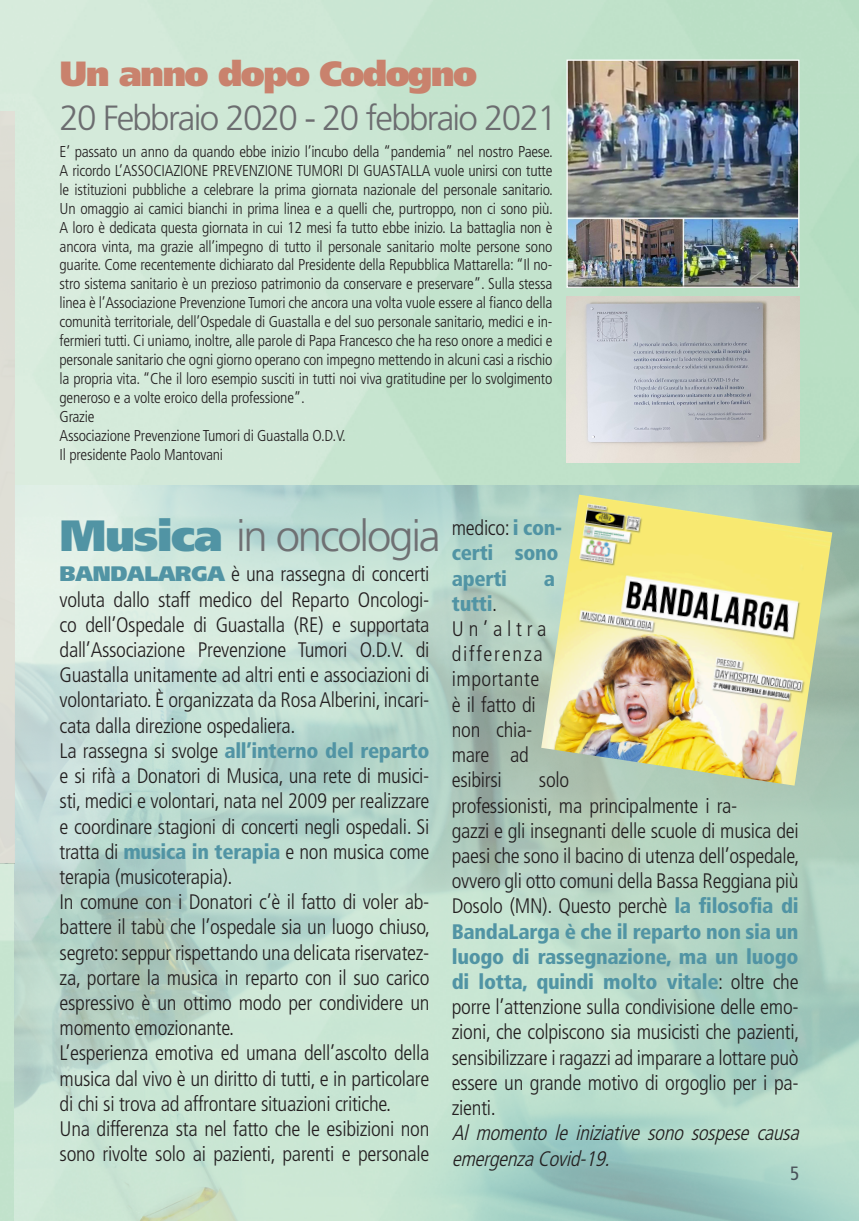
<style>
.page{position:relative;width:859px;height:1221px;background:#fff}
.page>*{position:absolute;margin:0;border:0;box-sizing:border-box;transform-origin:0 0}
.t1{font:300 43.75px "Frutiger LT Std";letter-spacing:-.05em;color:#6f7073}
.t2{font:300 35px "Frutiger LT Std";letter-spacing:-.05em;color:#6c6d70}
.t3{font:900 35px "Frutiger LT Std";letter-spacing:-.05em;color:#c9826d}
.t4{font:300 condensed 21px/25.2px "Frutiger LT Std";letter-spacing:-.015em;color:#231f20;text-align:justify}
.t5{font:300 condensed 21px/25.2px "Frutiger LT Std";letter-spacing:.02em;color:#231f20}
.t6{font:italic 300 condensed 21px/25.2px "Frutiger LT Std";color:#231f20}
.t7{font:900 condensed 21px/25.2px "Frutiger LT Std";letter-spacing:-.015em;color:#5194a4}
.t8{font:condensed 19.25px "Frutiger LT Std";color:#231f20}
.t9{font:300 condensed 15.75px/18.9px "Frutiger LT Std";letter-spacing:-.015em;color:#231f20;text-align:justify}
.s1{font-weight:900;color:#5194a4}
.s2{font-weight:900;font-stretch:normal;color:#5194a4}
.s3{font-weight:300;color:#231f20}
</style>
<div class="page">
<div style="left:0;top:112px;width:15px;height:751px;background:#ddddd5"></div>
<img style="left:541px;top:494px;width:291px;height:291px">
<img style="left:566px;top:296px;width:233px;height:166px">
<img style="left:568px;top:62px;width:229px;height:224px">
<div style="left:566px;top:60px;width:233px;height:228px;border:1px solid #fff"></div>
<p class="t3" style="left:60px;top:52px;width:419px">Un anno dopo Codogno</p>
<p class="t2" style="left:60px;top:98px;width:498px">20 Febbraio 2020 - 20 febbraio 2021</p>
<p class="t9" style="left:60px;top:142px;width:495px">E’ passato un anno da quando ebbe inizio l’incubo della “pandemia” nel nostro Paese.<br>A ricordo L’ASSOCIAZIONE PREVENZIONE TUMORI DI GUASTALLA vuole unirsi con tutte le istituzioni pubbliche a celebrare la prima giornata nazionale del personale sanitario.<br>Un omaggio ai camici bianchi in prima linea e a quelli che, purtroppo, non ci sono più.<br>A loro è dedicata questa giornata in cui 12 mesi fa tutto ebbe inizio. La battaglia non è ancora vinta, ma grazie all’impegno di tutto il personale sanitario molte persone sono guarite. Come recentemente dichiarato dal Presidente della Repubblica Mattarella: “Il no&shy;stro sistema sanitario è un prezioso patrimonio da conservare e preservare”. Sulla stessa linea è l’Associazione Prevenzione Tumori che ancora una volta vuole essere al fianco della comunità territoriale, dell’Ospedale di Guastalla e del suo personale sanitario, medici e in&shy;fermieri tutti. Ci uniamo, inoltre, alle parole di Papa Francesco che ha reso onore a medici e personale sanitario che ogni giorno operano con impegno mettendo in alcuni casi a rischio la propria vita. “Che il loro esempio susciti in tutti noi viva gratitudine per lo svolgimento generoso e a volte eroico della professione”.</p>
<p class="t9" style="left:60px;top:407px;width:36px">Grazie</p>
<p class="t9" style="left:60px;top:426px;width:287px">Associazione Prevenzione Tumori di Guastalla O.D.V.</p>
<p class="t9" style="left:60px;top:445px;width:165px">Il presidente Paolo Mantovani</p>
<p class="t1" style="left:60px;top:511px;width:382px"><span class="s1">Musica</span> in oncologia</p>
<p class="t4" style="left:60px;top:562px;width:371px"><span class="s2">BANDALARGA</span> è una rassegna di concerti voluta dallo staff medico del Reparto Oncologi&shy;co dell’Ospedale di Guastalla (RE) e supportata dall’Associazione Prevenzione Tumori O.D.V. di Guastalla unitamente ad altri enti e associazioni di volontariato. È organizzata da Rosa Alberini, incari&shy;cata dalla direzione ospedaliera.</p>
<p class="t4" style="left:60px;top:738px;width:371px">La rassegna si svolge <span class="s1">all’interno del reparto </span>e si rifà a Donatori di Musica, una rete di musici&shy;sti, medici e volontari, nata nel 2009 per realizzare e coordinare stagioni di concerti negli ospedali. Si tratta di <span class="s1">musica in terapia</span> e non musica come terapia (musicoterapia).</p>
<p class="t4" style="left:60px;top:889px;width:372px">In comune con i Donatori c’è il fatto di voler ab&shy;battere il tabù che l’ospedale sia un luogo chiuso, segreto: seppur rispettando una delicata riservatez&shy;za, portare la musica in reparto con il suo carico espressivo è un ottimo modo per condividere un momento emozionante.</p>
<p class="t4" style="left:60px;top:1040px;width:371px">L’esperienza emotiva ed umana dell’ascolto della musica dal vivo è un diritto di tutti, e in particolare di chi si trova ad affrontare situazioni critiche.</p>
<p class="t4" style="left:60px;top:1116px;width:371px">Una differenza sta nel fatto che le esibizioni non sono rivolte solo ai pazienti, parenti e personale</p>
<p class="t7" style="left:451px;top:515px;width:112px"><span class="s3">medico:</span> i con&shy;certi sono aperti</p>
<p class="t7" style="left:543px;top:565px;width:13px">a</p>
<p class="t7" style="left:451px;top:591px;width:47px">tutti<span class="s3">.</span></p>
<p class="t5" style="left:451px;top:616px;width:96px">Un’altra differenza importante è il fatto di non chia&shy;mare ad esibirsi</p>
<p class="t4" style="left:451px;top:767px;width:349px;text-align:left;text-indent:87px">solo<br>professionisti, ma principalmente i ra-<br>gazzi e gli insegnanti delle scuole di musica dei paesi che sono il bacino di utenza dell’ospedale, ovvero gli otto comuni della Bassa Reggiana più Dosolo (MN). Questo perchè <span class="s1">la filosofia di BandaLarga è che il reparto non sia un luogo di rassegnazione, ma un luogo di lotta, quindi molto vitale</span>: oltre che porre l’attenzione sulla condivisione delle emo&shy;zioni, che colpiscono sia musicisti che pazienti, sensibilizzare i ragazzi ad imparare a lottare può essere un grande motivo di orgoglio per i pa&shy;zienti.</p>
<p class="t6" style="left:451px;top:1120px;width:354px">Al momento le iniziative sono sospese causa emergenzaCovid-19.</p>
<p class="t8" style="left:789px;top:1161px;width:11px">5</p>
</div>
